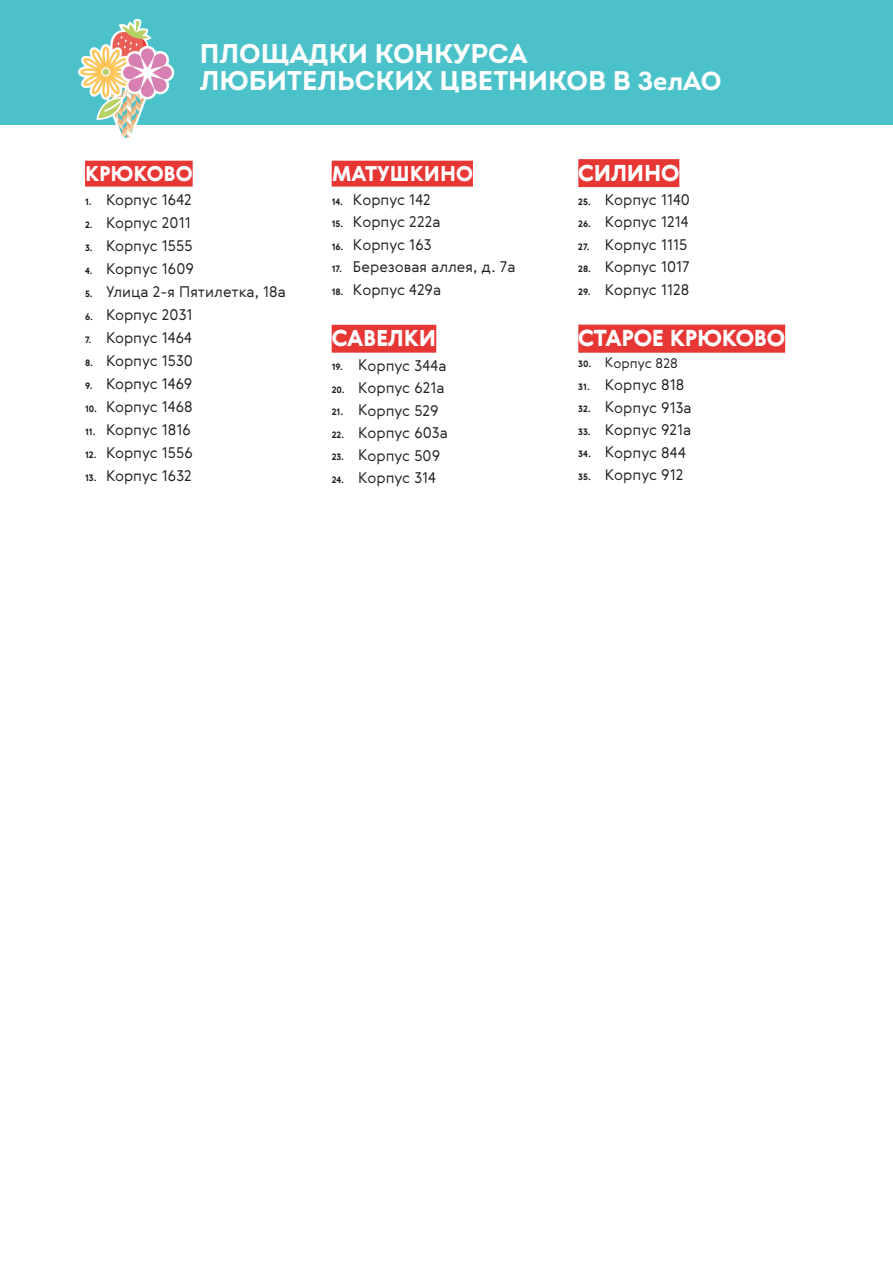
<style>
.page{position:relative;width:893px;height:1263px;background:#fff}
.page>*{position:absolute;margin:0;border:0;box-sizing:border-box;transform-origin:0 0}
.t1{font:700 27px/27.5px "Intro";color:#fff}
.t2{font:900 22.5px "Gerbera";letter-spacing:-.01em;color:#fff}
.t3{font:900 22.35px "Gerbera";letter-spacing:-.01em;color:#fff}
.t4{font:900 20.7px "Gerbera";color:#fff}
.t5{font:300 15px "Gerbera";color:#231f20}
.t6{font:300 13.5px "Gerbera";color:#231f20}
.s1{font-size:26.1px}
.s2{font-weight:700;font-size:9px}
</style>
<div class="page">
<div style="left:0;top:0;width:893px;height:125px;background:#4bc2c9"></div>
<svg style="left:78px;top:19px;width:96px;height:119px"></svg>
<div style="left:85px;top:161px;width:108px;height:26px;background:#e73735"></div>
<div style="left:332px;top:161px;width:141px;height:26px;background:#e73735"></div>
<div style="left:332px;top:325px;width:104px;height:28px;background:#e73735"></div>
<div style="left:578px;top:159px;width:101px;height:28px;background:#e73735"></div>
<div style="left:578px;top:325px;width:207px;height:28px;background:#e73735"></div>
<h1 class="t1" style="left:200px;top:39px;width:523px">ПЛОЩАДКИ КОНКУРСА<br>ЛЮБИТЕЛЬСКИХ ЦВЕТНИКОВ В <span class="s1">ЗелАО</span></h1>
<h3 class="t4" style="left:85px;top:159px;width:109px">КРЮКОВО</h3>
<p class="t5" style="left:85px;top:190px;width:108px"><span class="s2">1.</span> Корпус 1642</p>
<p class="t5" style="left:85px;top:213px;width:107px"><span class="s2">2.</span> Корпус 2011</p>
<p class="t5" style="left:85px;top:236px;width:109px"><span class="s2">3.</span> Корпус 1555</p>
<p class="t5" style="left:85px;top:259px;width:110px"><span class="s2">4.</span> Корпус 1609</p>
<p class="t5" style="left:85px;top:282px;width:202px"><span class="s2">5.</span> Улица 2-я Пятилетка, 18а</p>
<p class="t5" style="left:85px;top:305px;width:109px"><span class="s2">6.</span> Корпус 2031</p>
<p class="t5" style="left:85px;top:328px;width:108px"><span class="s2">7.</span> Корпус 1464</p>
<p class="t5" style="left:85px;top:350px;width:109px"><span class="s2">8.</span> Корпус 1530</p>
<p class="t5" style="left:85px;top:373px;width:109px"><span class="s2">9.</span> Корпус 1469</p>
<p class="t5" style="left:85px;top:396px;width:109px"><span class="s2">10.</span> Корпус 1468</p>
<p class="t5" style="left:85px;top:419px;width:108px"><span class="s2">11.</span> Корпус 1816</p>
<p class="t5" style="left:85px;top:442px;width:109px"><span class="s2">12.</span> Корпус 1556</p>
<p class="t5" style="left:85px;top:465px;width:108px"><span class="s2">13.</span> Корпус 1632</p>
<h3 class="t4" style="left:332px;top:159px;width:143px">МАТУШКИНО</h3>
<p class="t5" style="left:332px;top:189px;width:101px"><span class="s2">14.</span> Корпус 142</p>
<p class="t5" style="left:332px;top:212px;width:110px"><span class="s2">15.</span> Корпус 222а</p>
<p class="t5" style="left:332px;top:234px;width:101px"><span class="s2">16.</span> Корпус 163</p>
<p class="t5" style="left:332px;top:257px;width:185px"><span class="s2">17.</span> Березовая аллея, д. 7а</p>
<p class="t5" style="left:332px;top:279px;width:111px"><span class="s2">18.</span> Корпус 429а</p>
<h3 class="t3" style="left:332px;top:323px;width:106px">САВЕЛКИ</h3>
<p class="t5" style="left:332px;top:355px;width:116px"><span class="s2">19.</span> Корпус 344а</p>
<p class="t5" style="left:332px;top:377px;width:115px"><span class="s2">20.</span> Корпус 621а</p>
<p class="t5" style="left:332px;top:400px;width:108px"><span class="s2">21.</span> Корпус 529</p>
<p class="t5" style="left:332px;top:422px;width:118px"><span class="s2">22.</span> Корпус 603а</p>
<p class="t5" style="left:332px;top:445px;width:110px"><span class="s2">23.</span> Корпус 509</p>
<p class="t5" style="left:332px;top:467px;width:106px"><span class="s2">24.</span> Корпус 314</p>
<h3 class="t3" style="left:578px;top:157px;width:103px">СИЛИНО</h3>
<p class="t5" style="left:578px;top:189px;width:113px"><span class="s2">25.</span> Корпус 1140</p>
<p class="t5" style="left:578px;top:212px;width:112px"><span class="s2">26.</span> Корпус 1214</p>
<p class="t5" style="left:578px;top:234px;width:111px"><span class="s2">27.</span> Корпус 1115</p>
<p class="t5" style="left:578px;top:257px;width:113px"><span class="s2">28.</span> Корпус 1017</p>
<p class="t5" style="left:578px;top:279px;width:113px"><span class="s2">29.</span> Корпус 1128</p>
<h2 class="t2" style="left:578px;top:323px;width:208px">СТАРОЕ КРЮКОВО</h2>
<p class="t6" style="left:578px;top:354px;width:101px"><span class="s2">30.</span> Корпус 828</p>
<p class="t5" style="left:578px;top:374px;width:108px"><span class="s2">31.</span> Корпус 818</p>
<p class="t5" style="left:578px;top:397px;width:115px"><span class="s2">32.</span> Корпус 913а</p>
<p class="t5" style="left:578px;top:419px;width:115px"><span class="s2">33.</span> Корпус 921а</p>
<p class="t5" style="left:578px;top:442px;width:109px"><span class="s2">34.</span> Корпус 844</p>
<p class="t5" style="left:578px;top:464px;width:107px"><span class="s2">35.</span> Корпус 912</p>
</div>
